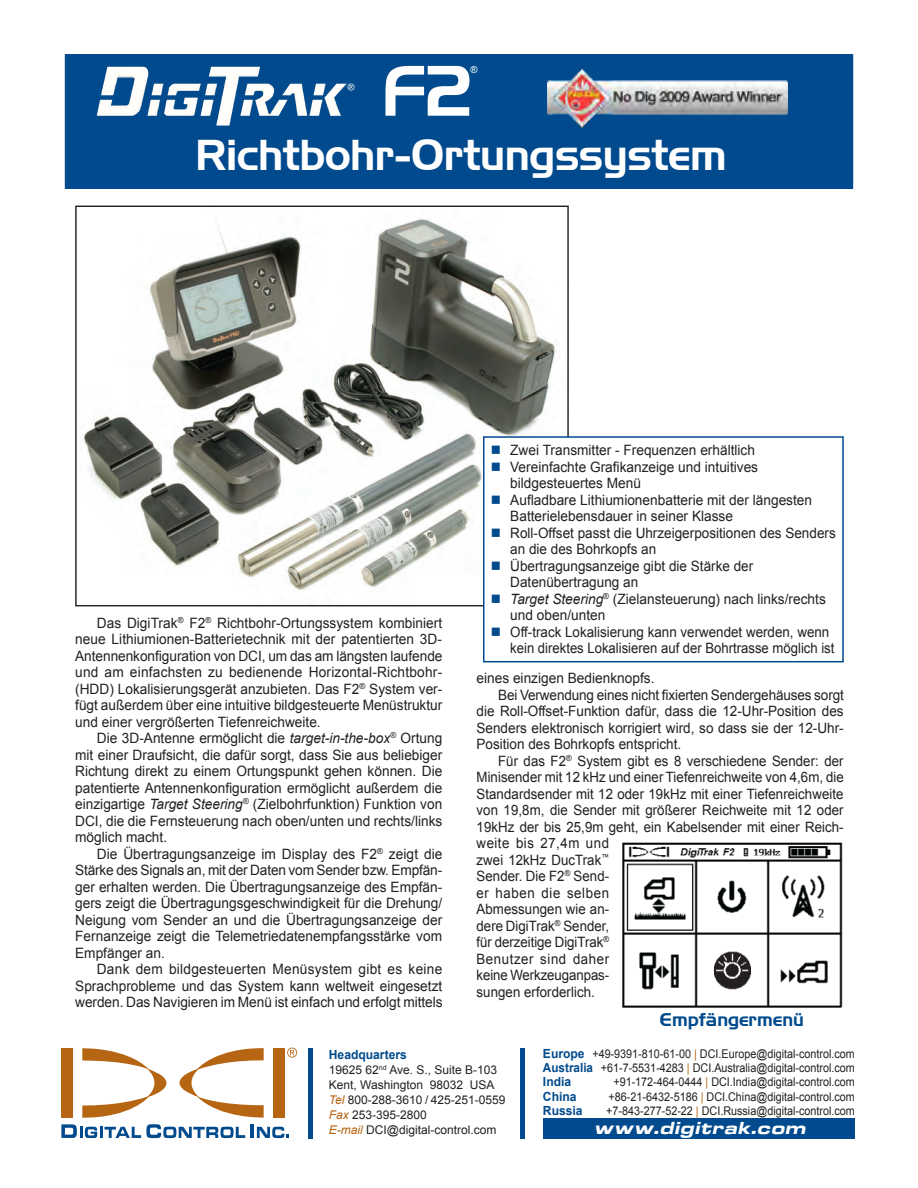
<style>
.page{position:relative;width:918px;height:1188px;background:#fff}
.page>*{position:absolute;margin:0;border:0;box-sizing:border-box;transform-origin:0 0}
.t1{font:42px "Handel Gothic BT";letter-spacing:-.015em;color:#fff}
.t2{font:italic 900 18px "Eurostile Extended";color:#fff}
.t3{font:18px "Handel Gothic BT";color:#004a8d}
.bulleted_list{font:14.25px/16.5px "Arial";color:#231f20;text-align:justify;scale:.96 1}
.bulleted_list-2{font:14.25px/16.5px "Arial";color:#231f20;scale:.94 1}
.bulleted_list-3{font:14.25px/16.5px "Arial";color:#231f20;scale:.95 1}
.t4{font:700 12.6px "Arial";color:#004a8d;scale:.96 1}
.t5{font:12px "Arial";color:#231f20;scale:.9 1}
.t6{font:12px "Arial";color:#231f20}
.t7{font:9.6px "Arial";color:#fff}
.s1{font-style:inherit}
.s2{font-style:italic}
.s3{color:#004a8d}
.s4{font-style:italic;color:#b66512}
.s5{font-weight:700;font-size:12.6px;color:#004a8d}
.s6{color:#b66512}
</style>
<div class="page">
<div style="left:65px;top:54px;width:788px;height:135px;background:#004a8d"></div>
<img style="left:101px;top:67px;width:159px;height:59px">
<div style="left:543px;top:1118px;width:312px;height:21px;background:#004a8d"></div>
<div style="left:308px;top:1048px;width:5px;height:91px;background:#004a8d"></div>
<div style="left:520px;top:1048px;width:5px;height:91px;background:#004a8d"></div>
<svg style="left:61px;top:1047px;width:236px;height:91px"></svg>
<svg style="left:386px;top:66px;width:83px;height:50px"></svg>
<img style="left:547px;top:69px;width:240px;height:59px">
<img style="left:82px;top:219px;width:475px;height:371px">
<div style="left:483px;top:436px;width:361px;height:226px;background:#fff;border:2px solid #004a8d"></div>
<img style="left:623px;top:843px;width:220px;height:165px">
<p class="t7" style="left:471px;top:63px;width:9px">®</p>
<p class="t1" style="left:195px;top:129px;width:533px"><span class="s1">R</span>ichtbohr<span class="s1">-O</span>rtungssystem</p>
<p class="bulleted_list" style="left:75px;top:614px;width:384px;text-indent:22px">Das DigiTrak<sup>®</sup> F2<sup>®</sup> Richtbohr-Ortungssystem kombiniert neue Lithiumionen-Batterietechnik mit der patentierten 3D-Antennenkonfiguration von DCI, um das am längsten laufende und am einfachsten zu bedienende Horizontal-Richtbohr-(HDD) Lokalisierungsgerät anzubieten. Das F2<sup>®</sup> System ver&shy;fügt außerdem über eine intuitive bildgesteuerte Menüstruktur und einer vergrößerten Tiefenreichweite.</p>
<p class="bulleted_list" style="left:75px;top:730px;width:384px;text-indent:22px">Die 3D-Antenne ermöglicht die <span class="s2">target-in-the-box</span><sup>®</sup> Ortung mit einer Draufsicht, die dafür sorgt, dass Sie aus beliebiger Richtung direkt zu einem Ortungspunkt gehen können. Die patentierte Antennenkonfiguration ermöglicht außerdem die einzigartige <span class="s2">Target Steering</span><sup>®</sup> (Zielbohrfunktion) Funktion von DCI, die die Fernsteuerung nach oben/unten und rechts/links möglich macht.</p>
<p class="bulleted_list" style="left:75px;top:845px;width:384px;text-indent:22px">Die Übertragungsanzeige im Display des F2<sup>®</sup> zeigt die Stärke des Signals an, mit der Daten vom Sender bzw. Empfän&shy;ger erhalten werden. Die Übertragungsanzeige des Empfän&shy;gers zeigt die Übertragungsgeschwindigkeit für die Drehung/ Neigung vom Sender an und die Übertragungsanzeige der Fernanzeige zeigt die Telemetriedatenempfangsstärke vom Empfänger an.</p>
<p class="bulleted_list" style="left:75px;top:961px;width:384px;text-indent:22px">Dank dem bildgesteuerten Menüsystem gibt es keine Sprachprobleme und das System kann weltweit eingesetzt werden. Das Navigieren im Menü ist einfach und erfolgt mittels</p>
<p class="bulleted_list" style="left:491px;top:442px;width:277px"><span class="s3">■</span> Zwei Transmitter - Frequenzen erhältlich</p>
<p class="bulleted_list" style="left:510px;top:459px;width:260px;text-indent:-19px"><span class="s3">■</span> Vereinfachte Grafikanzeige und intuitives bildgesteuertes Menü</p>
<p class="bulleted_list" style="left:510px;top:492px;width:316px;text-indent:-19px"><span class="s3">■</span> Aufladbare Lithiumionenbatterie mit der längesten<br>Batterielebensdauer in seiner Klasse</p>
<p class="bulleted_list-3" style="left:510px;top:525px;width:344px;text-indent:-19px"><span class="s3">■</span> Roll-Offset passt die Uhrzeigerpositionen des Senders an die des Bohrkopfs an</p>
<p class="bulleted_list-3" style="left:510px;top:558px;width:257px;text-indent:-19px"><span class="s3">■</span> Übertragungsanzeige gibt die Stärke der<br>Datenübertragung an</p>
<p class="bulleted_list" style="left:510px;top:591px;width:330px;text-indent:-19px"><span class="s3">■</span> <span class="s2">Target Steering</span><sup>®</sup> (Zielansteuerung) nach links/rechts und oben/unten</p>
<p class="bulleted_list-2" style="left:510px;top:624px;width:346px;text-indent:-19px"><span class="s3">■</span> Off-track Lokalisierung kann verwendet werden, wenn kein direktes Lokalisieren auf der Bohrtrasse möglich ist</p>
<p class="bulleted_list" style="left:477px;top:670px;width:187px">eines einzigen Bedienknopfs.</p>
<p class="bulleted_list-3" style="left:477px;top:686px;width:388px;text-align:justify;text-indent:22px">Bei Verwendung eines nicht fixierten Sendergehäuses sorgt die Roll-Offset-Funktion dafür, dass die 12-Uhr-Position des Senders elektronisch korrigiert wird, so dass sie der 12-Uhr-Position des Bohrkopfs entspricht.</p>
<p class="bulleted_list-2" style="left:477px;top:752px;width:393px;text-indent:22px">Für das F2<sup>®</sup> System gibt es 8 verschiedene Sender: der Minisender mit 12 kHz und einer Tiefenreichweite von 4,6m, die Standardsender mit 12 oder 19kHz mit einer Tiefenreichweite von 19,8m, die Sender mit größerer Reichweite mit 12 oder 19kHz der bis 25,9m geht, ein Kabelsender mit einer Reich&shy;weite bis 27,4m und<br>zwei 12kHz DucTrak<sup>™<br></sup>Sender. Die F2<sup>®</sup> Send-<br>er haben die selben<br>Abmessungen wie an-<br>dere DigiTrak<sup>®</sup> Sender,<br>für derzeitige DigiTrak<sup>®<br></sup>Benutzer sind daher<br>keine Werkzeuganpas-<br>sungen erforderlich.</p>
<p class="t3" style="left:660px;top:1009px;width:146px">Empfängermenü</p>
<p class="t4" style="left:329px;top:1047px;width:83px">Headquarters</p>
<p class="t6" style="left:329px;top:1062px;width:170px">19625 62<sup>nd</sup> Ave. S., Suite B-103</p>
<p class="t6" style="left:329px;top:1077px;width:167px">Kent, Washington 98032 USA</p>
<p class="t6" style="left:329px;top:1092px;width:178px"><span class="s4">Tel</span> 800-288-3610 / 425-251-0559</p>
<p class="t6" style="left:329px;top:1107px;width:100px"><span class="s4">Fax</span> 253-395-2800</p>
<p class="t6" style="left:329px;top:1122px;width:169px"><span class="s4">E-mail</span> DCI@digital-control.com</p>
<p class="t5" style="left:543px;top:1046px;width:348px"><span class="s5">Europe</span> +49-9391-810-61-00 <span class="s6">|</span> DCI.Europe@digital-control.com</p>
<p class="t5" style="left:543px;top:1060px;width:348px"><span class="s5">Australia</span> +61-7-5531-4283 <span class="s6">|</span> DCI.Australia@digital-control.com</p>
<p class="t4" style="left:543px;top:1074px;width:31px">India</p>
<p class="t5" style="left:613px;top:1074px;width:270px">+91-172-464-0444 <span class="s6">|</span> DCI.India@digital-control.com</p>
<p class="t4" style="left:543px;top:1088px;width:37px">China</p>
<p class="t5" style="left:609px;top:1089px;width:275px">+86-21-6432-5186 <span class="s6">|</span> DCI.China@digital-control.com</p>
<p class="t4" style="left:543px;top:1102px;width:43px">Russia</p>
<p class="t5" style="left:606px;top:1103px;width:278px">+7-843-277-52-22 <span class="s6">|</span> DCI.Russia@digital-control.com</p>
<p class="t2" style="left:594px;top:1117px;width:218px">www.digitrak.com</p>
</div>
